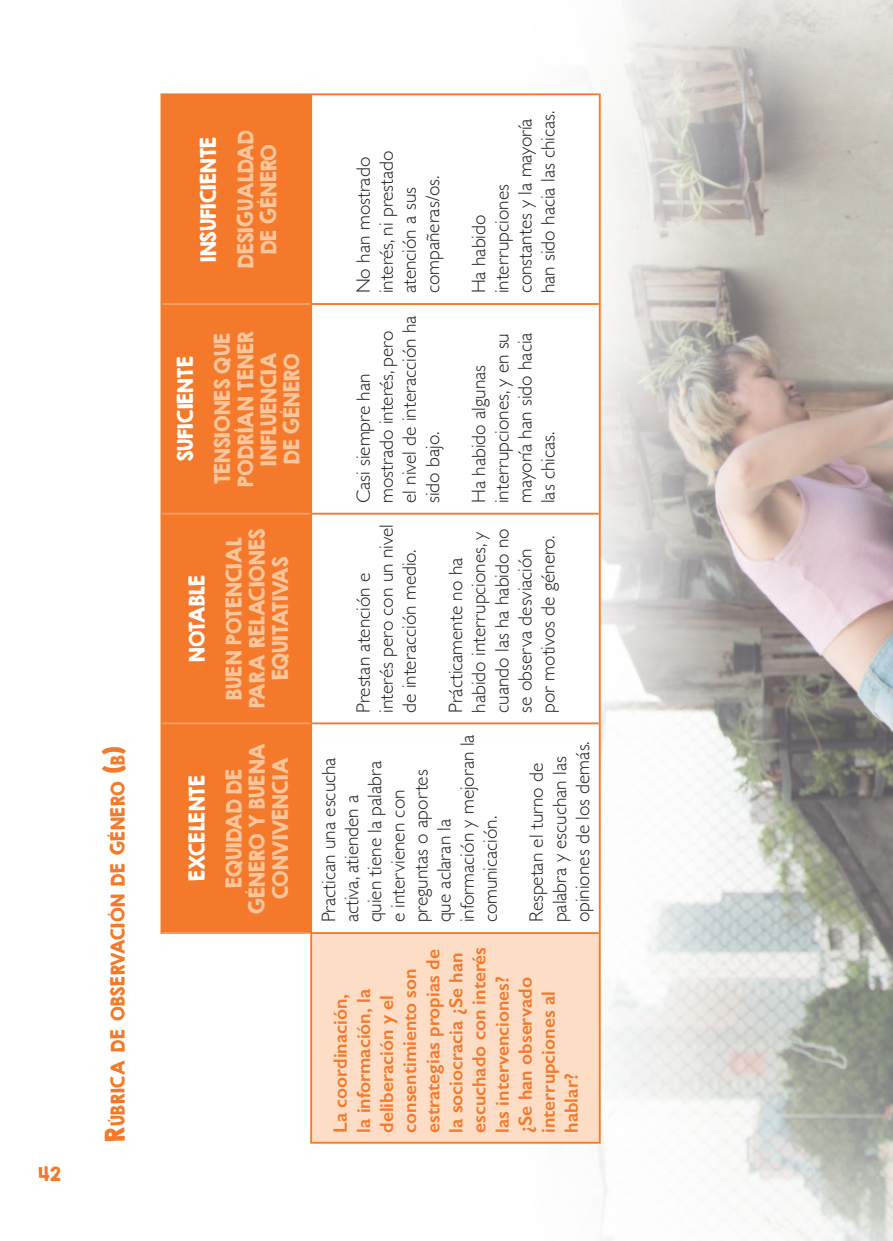
<style>
.page{position:relative;width:893px;height:1241px;background:#fff}
.page>*{position:absolute;margin:0;border:0;box-sizing:border-box;transform-origin:0 0}
.t1{font:300 19.25px/23.1px "Gill Sans";color:#231f20}
.t2{font:600 19.25px/23.1px "Gill Sans";color:#f4792a}
.t3{font:19.25px/23.1px "KG Second Chances Solid";color:#fbc59c;text-align:center}
.t4{font:19.25px "KG Second Chances Solid";color:#fff}
.t5{font:17.5px "KG Second Chances Solid";color:#f4792a}
.t6{font:17.15px "KG Second Chances Solid";letter-spacing:.03em;color:#f4792a}
.s1{font-size:24.5px}
</style>
<div class="page">
<img style="left:501px;top:0;width:392px;height:1240px">
<svg style="left:162px;top:95px;width:437px;height:839px"></svg>
<div style="left:162px;top:95px;width:148px;height:836px;background:#f4792a"></div>
<div style="left:311px;top:932px;width:289px;height:210px;background:#fdddc5"></div>
<hr style="left:312px;top:1141px;width:287px;height:2px;background:#f4792a">
<hr style="left:312px;top:931px;width:287px;height:2px;background:#f4792a">
<hr style="left:312px;top:722px;width:287px;height:2px;background:#f4792a">
<hr style="left:312px;top:512px;width:287px;height:2px;background:#f4792a">
<hr style="left:312px;top:303px;width:287px;height:2px;background:#f4792a">
<hr style="left:312px;top:93px;width:287px;height:2px;background:#f4792a">
<hr style="left:599px;top:932px;width:2px;height:211px;background:#f4792a">
<hr style="left:599px;top:723px;width:2px;height:209px;background:#f4792a">
<hr style="left:599px;top:513px;width:2px;height:210px;background:#f4792a">
<hr style="left:599px;top:304px;width:2px;height:209px;background:#f4792a">
<hr style="left:599px;top:93px;width:2px;height:211px;background:#f4792a">
<hr style="left:160px;top:932px;width:2px;height:211px;background:#f4792a">
<hr style="left:160px;top:723px;width:2px;height:209px;background:#f4792a">
<hr style="left:160px;top:513px;width:2px;height:210px;background:#f4792a">
<hr style="left:160px;top:304px;width:2px;height:209px;background:#f4792a">
<hr style="left:160px;top:93px;width:2px;height:211px;background:#f4792a">
<hr style="left:162px;top:93px;width:148px;height:2px;background:#f4792a">
<hr style="left:310px;top:932px;width:2px;height:211px;background:#f4792a">
<hr style="left:310px;top:723px;width:2px;height:209px;background:#f4792a">
<hr style="left:310px;top:513px;width:2px;height:210px;background:#f4792a">
<hr style="left:310px;top:304px;width:2px;height:209px;background:#f4792a">
<hr style="left:310px;top:93px;width:2px;height:211px;background:#f4792a">
<hr style="left:162px;top:931px;width:148px;height:2px;background:#f89d62">
<hr style="left:162px;top:722px;width:148px;height:2px;background:#f89d62">
<hr style="left:162px;top:512px;width:148px;height:2px;background:#f89d62">
<hr style="left:162px;top:303px;width:148px;height:2px;background:#f89d62">
<div style="left:155px;top:934px;width:50px;height:216px;background:#fff"></div>
<p class="t5" style="left:39px;top:1162px;width:24px">42</p>
<p class="t6" style="left:107px;top:1141px;width:397px;rotate:-90deg"><span class="s1">R</span>úbrica de observación de género <span class="s1">(</span>b<span class="s1">)</span></p>
<p class="t4" style="left:196px;top:262px;width:127px;rotate:-90deg">INSUFICIENTE</p>
<p class="t3" style="left:234px;top:268px;width:139px;rotate:-90deg">DESIGUALDAD<br>DE GÉNERO</p>
<p class="t4" style="left:173px;top:461px;width:107px;rotate:-90deg">SUFICIENTE</p>
<p class="t3" style="left:211px;top:486px;width:157px;rotate:-90deg">TENSIONES QUE<br>PODRÍAN TENER<br>INFLUENCIA<br>DE GÉNERO</p>
<p class="t4" style="left:185px;top:662px;width:89px;rotate:-90deg">NOTABLE</p>
<p class="t4" style="left:185px;top:881px;width:108px;rotate:-90deg">EXCELENTE</p>
<p class="t3" style="left:222px;top:708px;width:181px;rotate:-90deg">BUEN POTENCIAL<br>PARA RELACIONES<br>EQUITATIVAS</p>
<p class="t3" style="left:222px;top:913px;width:172px;rotate:-90deg">EQUIDAD DE<br>GÉNERO Y BUENA<br>CONVIVENCIA</p>
<p class="t1" style="left:351px;top:293px;width:144px;rotate:-90deg">No han mostrado interés, ni prestado atención a sus compañeras/os.</p>
<p class="t1" style="left:351px;top:503px;width:189px;rotate:-90deg">Casi siempre han mostrado interés, pero el nivel de interacción ha sido bajo.</p>
<p class="t1" style="left:466px;top:293px;width:184px;rotate:-90deg">Ha habido interrupciones constantes y la mayoría han sido hacia las chicas.</p>
<p class="t1" style="left:466px;top:503px;width:172px;rotate:-90deg">Ha habido algunas interrupciones, y en su mayoría han sido hacia las chicas.</p>
<p class="t1" style="left:351px;top:712px;width:190px;rotate:-90deg">Prestan atención e interés pero con un nivel de interacción medio.</p>
<p class="t1" style="left:443px;top:712px;width:186px;rotate:-90deg">Prácticamente no ha habido interrupciones, y cuando las ha habido no se observa desviación por motivos de género.</p>
<p class="t1" style="left:316px;top:922px;width:189px;rotate:-90deg">Practican una escucha activa, atienden a<br>quien tiene la palabra<br>e intervienen con preguntas o aportes<br>que aclaran la información y mejoran la comunicación.</p>
<p class="t1" style="left:524px;top:922px;width:183px;rotate:-90deg">Respetan el turno de palabra y escuchan las opiniones de los demás.</p>
<p class="t2" style="left:329px;top:1132px;width:187px;rotate:-90deg">La coordinación,<br>la información, la deliberación y el consentimiento son estrategias propias de la sociocracia ¿Se han escuchado con interés las intervenciones? ¿Se han observado interrupciones al hablar?</p>
</div>
